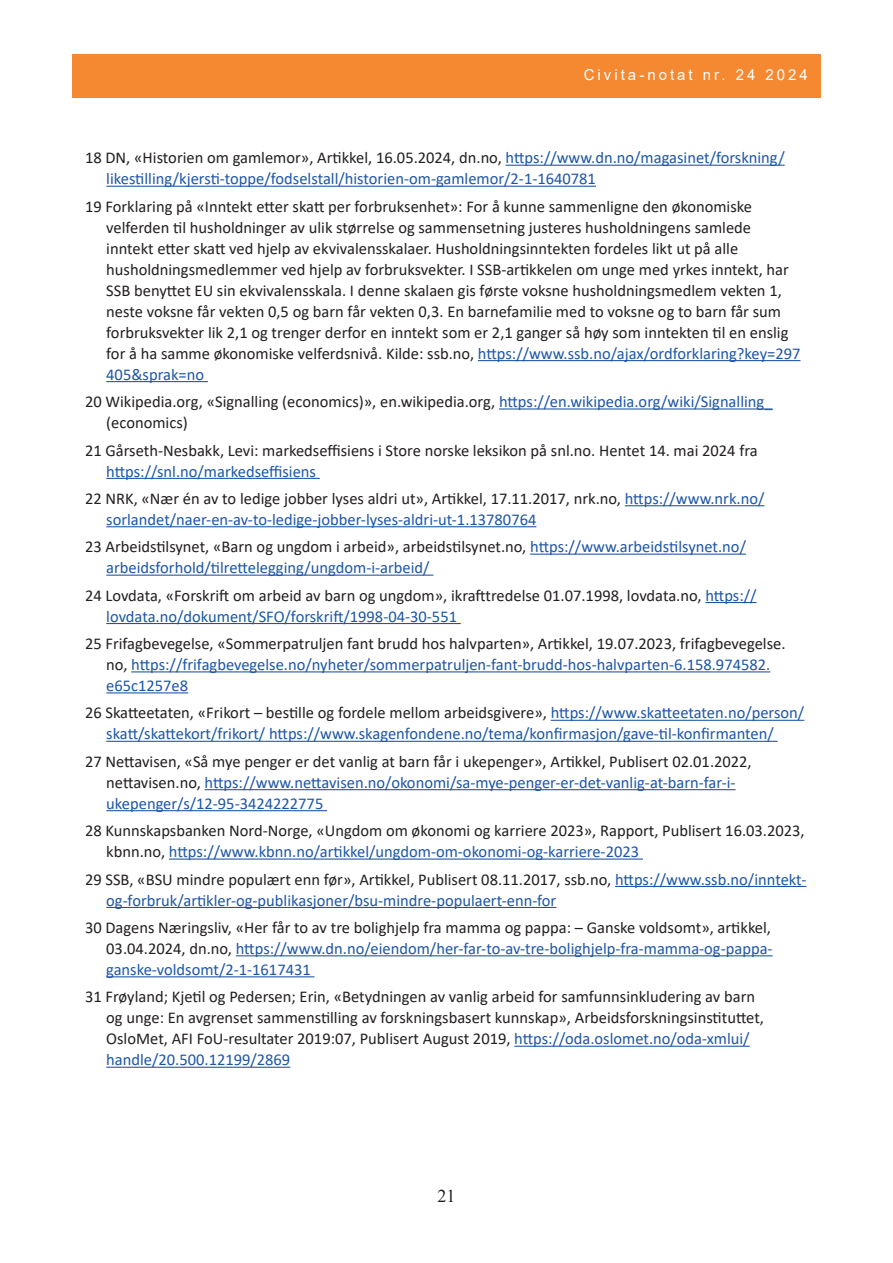
<style>
.page{position:relative;width:893px;height:1263px;background:#fff}
.page>*{position:absolute;margin:0;border:0;box-sizing:border-box;transform-origin:0 0}
.t1{font:18px "Times New Roman";color:#231f20}
.t2{font:16.5px/21px "Calibri";color:#231f20}
.t3{font:16.5px/21px "Calibri";color:#1e56a6}
.t4{font:15px "Arial";letter-spacing:.2em;color:#fff}
.s1{color:#231f20}
.s2{color:#1e56a6}
</style>
<div class="page">
<div style="left:72px;top:54px;width:749px;height:44px;background:#f58932"></div>
<hr style="left:506px;top:165px;width:279px;height:1px;background:#1e56a6">
<hr style="left:106px;top:186px;width:490px;height:1px;background:#1e56a6">
<hr style="left:478px;top:360px;width:322px;height:1px;background:#1e56a6">
<hr style="left:106px;top:381px;width:102px;height:1px;background:#1e56a6">
<hr style="left:499px;top:408px;width:274px;height:1px;background:#1e56a6">
<hr style="left:106px;top:478px;width:214px;height:1px;background:#1e56a6">
<hr style="left:625px;top:505px;width:139px;height:1px;background:#1e56a6">
<hr style="left:106px;top:526px;width:430px;height:1px;background:#1e56a6">
<hr style="left:530px;top:554px;width:216px;height:1px;background:#1e56a6">
<hr style="left:106px;top:575px;width:327px;height:1px;background:#1e56a6">
<hr style="left:705px;top:602px;width:52px;height:1px;background:#1e56a6">
<hr style="left:106px;top:623px;width:355px;height:1px;background:#1e56a6">
<hr style="left:131px;top:671px;width:639px;height:1px;background:#1e56a6">
<hr style="left:106px;top:692px;width:82px;height:1px;background:#1e56a6">
<hr style="left:551px;top:720px;width:253px;height:1px;background:#1e56a6">
<hr style="left:106px;top:741px;width:672px;height:1px;background:#1e56a6">
<hr style="left:205px;top:789px;width:531px;height:1px;background:#1e56a6">
<hr style="left:106px;top:810px;width:221px;height:1px;background:#1e56a6">
<hr style="left:169px;top:858px;width:474px;height:2px;background:#1e56a6">
<hr style="left:615px;top:886px;width:191px;height:1px;background:#1e56a6">
<hr style="left:106px;top:907px;width:450px;height:1px;background:#1e56a6">
<hr style="left:236px;top:955px;width:537px;height:1px;background:#1e56a6">
<hr style="left:106px;top:976px;width:209px;height:1px;background:#1e56a6">
<hr style="left:514px;top:1046px;width:236px;height:1px;background:#1e56a6">
<hr style="left:106px;top:1067px;width:184px;height:1px;background:#1e56a6">
<p class="t4" style="left:584px;top:66px;width:226px">Civita-notat nr. 24 2024</p>
<p class="t3" style="left:106px;top:147px;width:680px;text-indent:-21px"><span class="s1">18 DN, «Historien om gamlemor», Artikkel, 16.05.2024, dn.no,</span> https://www.dn.no/magasinet/forskning/ likestilling/kjersti-toppe/fodselstall/historien-om-gamlemor/2-1-1640781</p>
<p class="t2" style="left:106px;top:195px;width:696px;text-indent:-21px">19 Forklaring på «Inntekt etter skatt per forbruksenhet»: For å kunne sammenligne den økonomiske velferden til husholdninger av ulik størrelse og sammensetning justeres husholdningens samlede inntekt etter skatt ved hjelp av ekvivalensskalaer. Husholdningsinntekten fordeles likt ut på alle husholdningsmedlemmer ved hjelp av forbruksvekter. I SSB-artikkelen om unge med yrkes inntekt, har SSB benyttet EU sin ekvivalensskala. I denne skalaen gis første voksne husholdningsmedlem vekten 1, neste voksne får vekten 0,5 og barn får vekten 0,3. En barnefamilie med to voksne og to barn får sum forbruksvekter lik 2,1 og trenger derfor en inntekt som er 2,1 ganger så høy som inntekten til en enslig for å ha samme økonomiske velferdsnivå. Kilde: ssb.no, <span class="s2">https://www.ssb.no/ajax/ordforklaring?key=297<br>405&amp;sprak=no</span></p>
<p class="t2" style="left:106px;top:391px;width:668px;text-indent:-21px">20 Wikipedia.org, «Signalling (economics)», en.wikipedia.org, <span class="s2">https://en.wikipedia.org/wiki/Signalling_ </span>(economics)</p>
<p class="t2" style="left:85px;top:439px;width:674px">21 Gårseth-Nesbakk, Levi: markedseffisiens i Store norske leksikon på snl.no. Hentet 14. mai 2024 fra</p>
<p class="t2" style="left:85px;top:457px;width:681px;line-height:27.3px;text-indent:21px"><span class="s2">https://snl.no/markedseffisiens<br></span>22 NRK, «Nær én av to ledige jobber lyses aldri ut», Artikkel, 17.11.2017, nrk.no, <span class="s2">https://www.nrk.no/</span></p>
<p class="t3" style="left:85px;top:505px;width:662px;line-height:27.3px;text-indent:21px">sorlandet/naer-en-av-to-ledige-jobber-lyses-aldri-ut-1.13780764<br><span class="s1">23 Arbeidstilsynet, «Barn og ungdom i arbeid», arbeidstilsynet.no,</span> https://www.arbeidstilsynet.no/</p>
<p class="t2" style="left:85px;top:554px;width:673px;line-height:27.3px;text-indent:21px"><span class="s2">arbeidsforhold/tilrettelegging/ungdom-i-arbeid/<br></span>24 Lovdata, «Forskrift om arbeid av barn og ungdom», ikrafttredelse 01.07.1998, lovdata.no, <span class="s2">https://</span></p>
<p class="t3" style="left:106px;top:605px;width:352px">lovdata.no/dokument/SFO/forskrift/1998-04-30-551</p>
<p class="t3" style="left:106px;top:633px;width:681px;text-indent:-21px"><span class="s1">25 Frifagbevegelse, «Sommerpatruljen fant brudd hos halvparten», Artikkel, 19.07.2023, frifagbevegelse. no,</span> https://frifagbevegelse.no/nyheter/sommerpatruljen-fant-brudd-hos-halvparten-6.158.974582. e65c1257e8</p>
<p class="t3" style="left:85px;top:702px;width:721px;text-align:center"><span class="s1">26 Skatteetaten, «Frikort – bestille og fordele mellom arbeidsgivere»,</span> https://www.skatteetaten.no/person/ skatt/skattekort/frikort/ https://www.skagenfondene.no/tema/konfirmasjon/gave-til-konfirmanten/</p>
<p class="t3" style="left:106px;top:750px;width:647px;text-indent:-21px"><span class="s1">27 Nettavisen, «Så mye penger er det vanlig at barn får i ukepenger», Artikkel, Publisert 02.01.2022, nettavisen.no,</span> https://www.nettavisen.no/okonomi/sa-mye-penger-er-det-vanlig-at-barn-far-i&shy;ukepenger/s/12-95-3424222775</p>
<p class="t2" style="left:106px;top:820px;width:700px;text-indent:-21px">28 Kunnskapsbanken Nord-Norge, «Ungdom om økonomi og karriere 2023», Rapport, Publisert 16.03.2023, kbnn.no, <span class="s2">https://www.kbnn.no/artikkel/ungdom-om-okonomi-og-karriere-2023</span></p>
<p class="t3" style="left:106px;top:868px;width:702px;text-indent:-21px"><span class="s1">29 SSB, «BSU mindre populært enn før», Artikkel, Publisert 08.11.2017, ssb.no,</span> https://www.ssb.no/inntekt&shy;og-forbruk/artikler-og-publikasjoner/bsu-mindre-populaert-enn-for</p>
<p class="t2" style="left:106px;top:917px;width:668px;text-align:justify;text-indent:-21px">30 Dagens Næringsliv, «Her får to av tre bolighjelp fra mamma og pappa: – Ganske voldsomt», artikkel, 03.04.2024, dn.no, <span class="s2">https://www.dn.no/eiendom/her-far-to-av-tre-bolighjelp-fra-mamma-og-pappa&shy;ganske-voldsomt/2-1-1617431</span></p>
<p class="t2" style="left:106px;top:986px;width:659px;text-indent:-21px">31 Frøyland; Kjetil og Pedersen; Erin, «Betydningen av vanlig arbeid for samfunnsinkludering av barn og unge: En avgrenset sammenstilling av forskningsbasert kunnskap», Arbeidsforskningsinstituttet, OsloMet, AFI FoU-resultater 2019:07, Publisert August 2019, <span class="s2">https://oda.oslomet.no/oda-xmlui/ handle/20.500.12199/2869</span></p>
<p class="t1" style="left:437px;top:1185px;width:19px">21</p>
</div>
